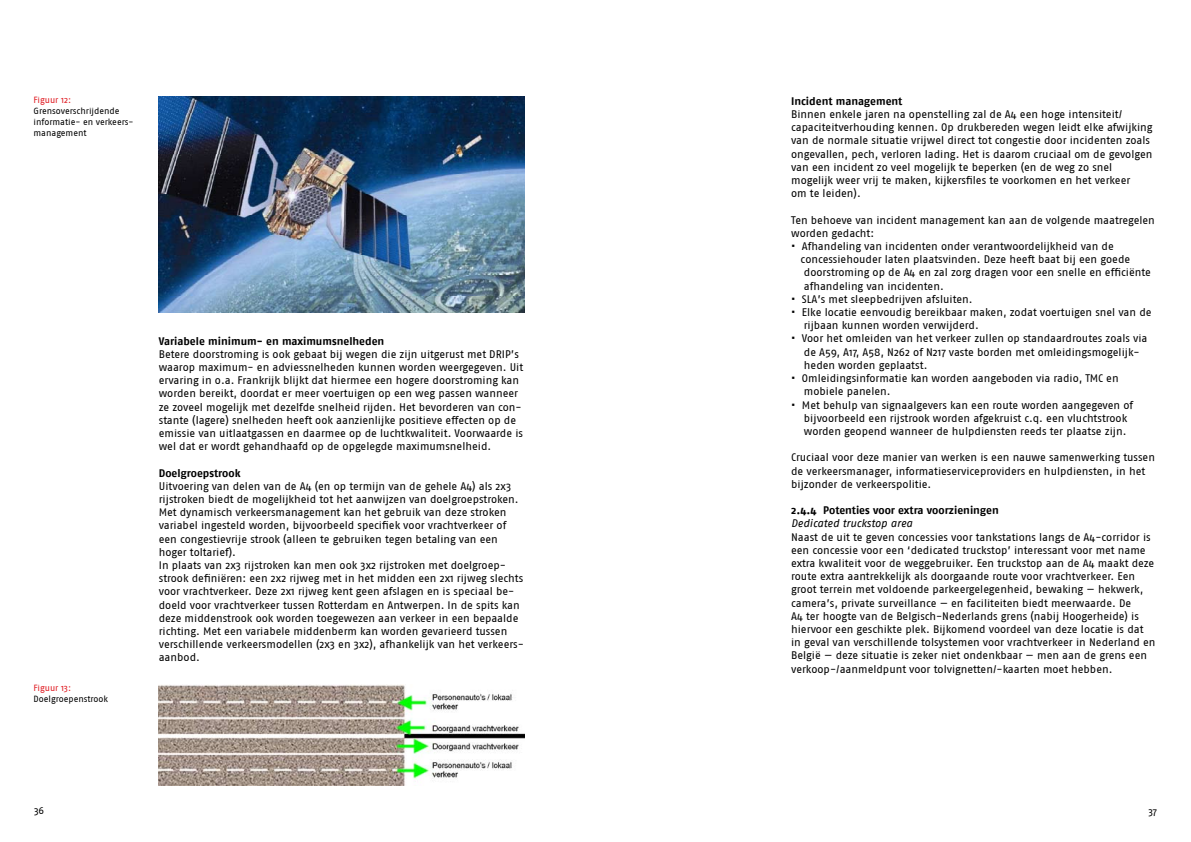
<style>
.page{position:relative;width:1191px;height:842px;background:#fff}
.page>*{position:absolute;margin:0;border:0;box-sizing:border-box;transform-origin:0 0}
.t1{font:11px/13.2px "Fago";letter-spacing:-.005em;color:#000}
.t2{font:700 11px "Fago";color:#000}
.t3{font:italic 11px "Fago";letter-spacing:-.005em;color:#000}
.t4{font:10px "Fago";color:#000}
.t5{font:9px/11px "Fago";letter-spacing:-.005em;color:#000}
.t6{font:9px "Fago";color:#e01b22}
</style>
<div class="page">
<img style="left:159px;top:96px;width:365px;height:216px">
<img style="left:159px;top:684px;width:365px;height:101px">
<p class="t6" style="left:34px;top:94px;width:39px">Figuur 12:</p>
<p class="t5" style="left:34px;top:105px;width:101px">Grensoverschrijdende informatie- en verkeers&shy;management</p>
<p class="t6" style="left:34px;top:682px;width:39px">Figuur 13:</p>
<p class="t5" style="left:34px;top:693px;width:76px">Doelgroepenstrook</p>
<p class="t2" style="left:159px;top:334px;width:227px">Variabele minimum- en maximumsnelheden</p>
<p class="t1" style="left:159px;top:347px;width:366px">Betere doorstroming is ook gebaat bij wegen die zijn uitgerust met DRIP’s waarop maximum- en adviessnelheden kunnen worden weergegeven. Uit ervaring in o.a. Frankrijk blijkt dat hiermee een hogere doorstroming kan worden bereikt, doordat er meer voertuigen op een weg passen wanneer ze zoveel mogelijk met dezelfde snelheid rijden. Het bevorderen van con&shy;stante (lagere) snelheden heeft ook aanzienlijke positieve effecten op de emissie van uitlaatgassen en daarmee op de luchtkwaliteit. Voorwaarde is wel dat er wordt gehandhaafd op de opgelegde maximumsnelheid.</p>
<p class="t2" style="left:159px;top:466px;width:83px">Doelgroepstrook</p>
<p class="t1" style="left:159px;top:479px;width:366px">Uitvoering van delen van de A4 (en op termijn van de gehele A4) als 2x3 rijstroken biedt de mogelijkheid tot het aanwijzen van doelgroepstroken.<br>Met dynamisch verkeersmanagement kan het gebruik van deze stroken variabel ingesteld worden, bijvoorbeeld specifiek voor vrachtverkeer of een congestievrije strook (alleen te gebruiken tegen betaling van een hoger toltarief).<br>In plaats van 2x3 rijstroken kan men ook 3x2 rijstroken met doelgroep&shy;strook definiëren: een 2x2 rijweg met in het midden een 2x1 rijweg slechts voor vrachtverkeer. Deze 2x1 rijweg kent geen afslagen en is speciaal be&shy;doeld voor vrachtverkeer tussen Rotterdam en Antwerpen. In de spits kan deze middenstrook ook worden toegewezen aan verkeer in een bepaalde richting. Met een variabele middenberm kan worden gevarieerd tussen verschillende verkeersmodellen (2x3 en 3x2), afhankelijk van het verkeers&shy;aanbod.</p>
<p class="t2" style="left:791px;top:95px;width:113px">Incident management</p>
<p class="t1" style="left:791px;top:108px;width:363px">Binnen enkele jaren na openstelling zal de A4 een hoge intensiteit/ capaciteitverhouding kennen. Op drukbereden wegen leidt elke afwijking van de normale situatie vrijwel direct tot congestie door incidenten zoals ongevallen, pech, verloren lading. Het is daarom cruciaal om de gevolgen van een incident zo veel mogelijk te beperken (en de weg zo snel mogelijk weer vrij te maken, kijkersfiles te voorkomen en het verkeer<br>om te leiden).</p>
<p class="t1" style="left:791px;top:213px;width:365px">Ten behoeve van incident management kan aan de volgende maatregelen worden gedacht:</p>
<p class="t1" style="left:800px;top:240px;width:352px;text-indent:-9px">• Afhandeling van incidenten onder verantwoordelijkheid van de concessiehouder laten plaatsvinden. Deze heeft baat bij een goede doorstroming op de A4 en zal zorg dragen voor een snelle en efficiënte afhandeling van incidenten.</p>
<p class="t1" style="left:791px;top:292px;width:183px">• SLA’s met sleepbedrijven afsluiten.</p>
<p class="t1" style="left:804px;top:306px;width:349px;text-indent:-13px">• Elke locatie eenvoudig bereikbaar maken, zodat voertuigen snel van de rijbaan kunnen worden verwijderd.</p>
<p class="t1" style="left:804px;top:332px;width:345px;text-indent:-13px">• Voor het omleiden van het verkeer zullen op standaardroutes zoals via de A59, A17, A58, N262 of N217 vaste borden met omleidingsmogelijk&shy;heden worden geplaatst.</p>
<p class="t1" style="left:804px;top:372px;width:316px;text-indent:-13px">• Omleidingsinformatie kan worden aangeboden via radio, TMC en mobiele panelen.</p>
<p class="t1" style="left:804px;top:398px;width:331px;text-indent:-13px">• Met behulp van signaalgevers kan een route worden aangegeven of bijvoorbeeld een rijstrook worden afgekruist c.q. een vluchtstrook worden geopend wanneer de hulpdiensten reeds ter plaatse zijn.</p>
<p class="t1" style="left:791px;top:451px;width:365px">Cruciaal voor deze manier van werken is een nauwe samenwerking tussen de verkeersmanager, informatieserviceproviders en hulpdiensten, in het bijzonder de verkeerspolitie.</p>
<p class="t2" style="left:791px;top:504px;width:209px">2.4.4 Potenties voor extra voorzieningen</p>
<p class="t3" style="left:791px;top:517px;width:123px">Dedicated truckstop area</p>
<p class="t1" style="left:791px;top:530px;width:366px">Naast de uit te geven concessies voor tankstations langs de A4-corridor is een concessie voor een ‘dedicated truckstop’ interessant voor met name extra kwaliteit voor de weggebruiker. Een truckstop aan de A4 maakt deze route extra aantrekkelijk als doorgaande route voor vrachtverkeer. Een groot terrein met voldoende parkeergelegenheid, bewaking — hekwerk, camera’s, private surveillance — en faciliteiten biedt meerwaarde. De<br>A4 ter hoogte van de Belgisch-Nederlands grens (nabij Hoogerheide) is hiervoor een geschikte plek. Bijkomend voordeel van deze locatie is dat in geval van verschillende tolsystemen voor vrachtverkeer in Nederland en België — deze situatie is zeker niet ondenkbaar — men aan de grens een verkoop-/aanmeldpunt voor tolvignetten/-kaarten moet hebben.</p>
<p class="t4" style="left:34px;top:805px;width:12px">36</p>
<p class="t4" style="left:1148px;top:806px;width:10px">37</p>
</div>
